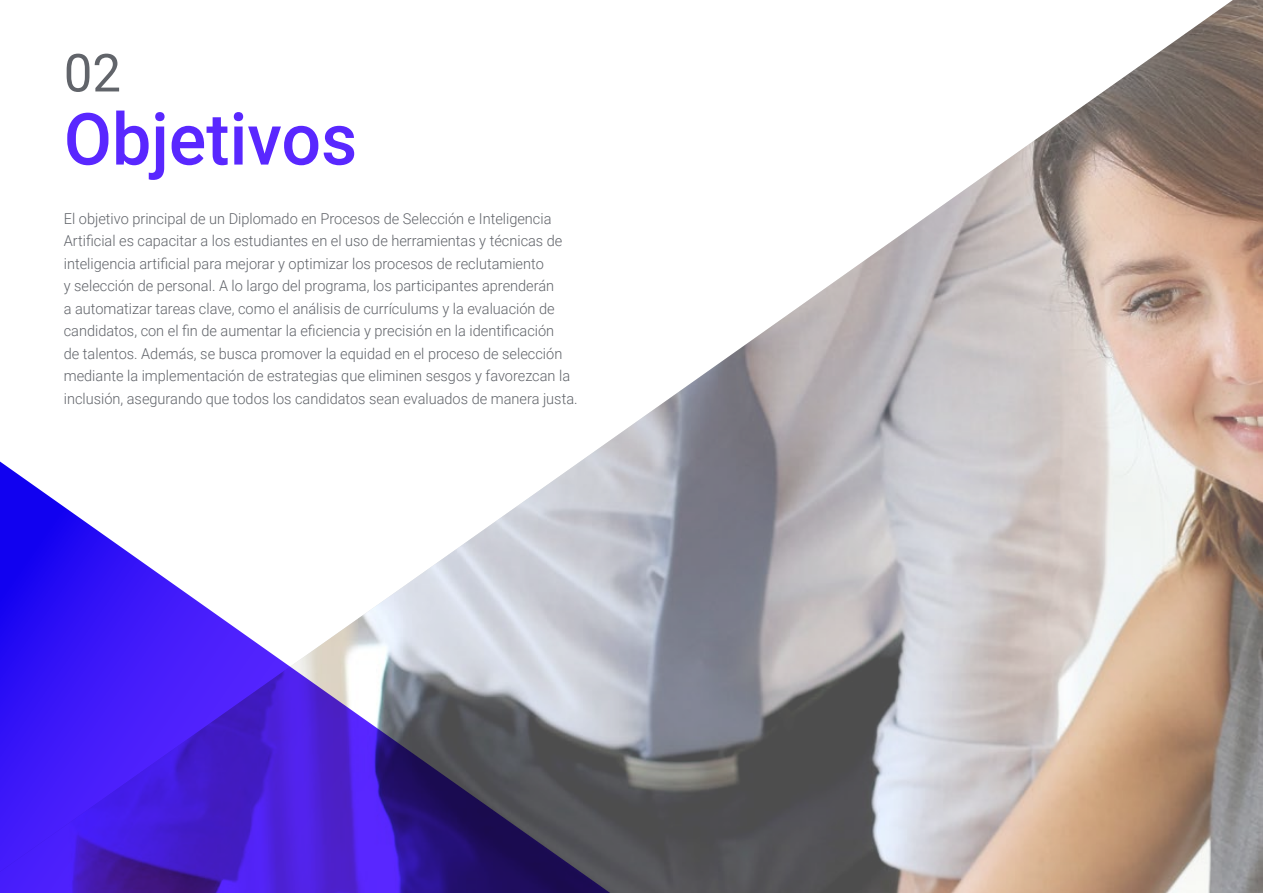
<style>
.page{position:relative;width:1263px;height:893px;background:#fff}
.page>*{position:absolute;margin:0;border:0;box-sizing:border-box;transform-origin:0 0}
.t1{font:500 72px "Roboto";color:#5927ff}
.t2{font:52.5px "Roboto";color:#61646a}
.t3{font:300 15px/22.5px "Roboto";color:#61646a}
</style>
<div class="page">
<img style="left:602px;top:0;width:661px;height:893px">
<svg style="left:0;top:446px;width:640px;height:447px"></svg>
<h2 class="t2" style="left:64px;top:36px;width:59px">02</h2>
<h1 class="t1" style="left:64px;top:89px;width:295px">Objetivos</h1>
<p class="t3" style="left:64px;top:207px;width:515px">El objetivo principal de un Diplomado en Procesos de Selección e Inteligencia Artificial es capacitar a los estudiantes en el uso de herramientas y técnicas de inteligencia artificial para mejorar y optimizar los procesos de reclutamiento<br>y selección de personal. A lo largo del programa, los participantes aprenderán<br>a automatizar tareas clave, como el análisis de currículums y la evaluación de candidatos, con el fin de aumentar la eficiencia y precisión en la identificación<br>de talentos. Además, se busca promover la equidad en el proceso de selección mediante la implementación de estrategias que eliminen sesgos y favorezcan la inclusión, asegurando que todos los candidatos sean evaluados de manera justa.</p>
</div>
